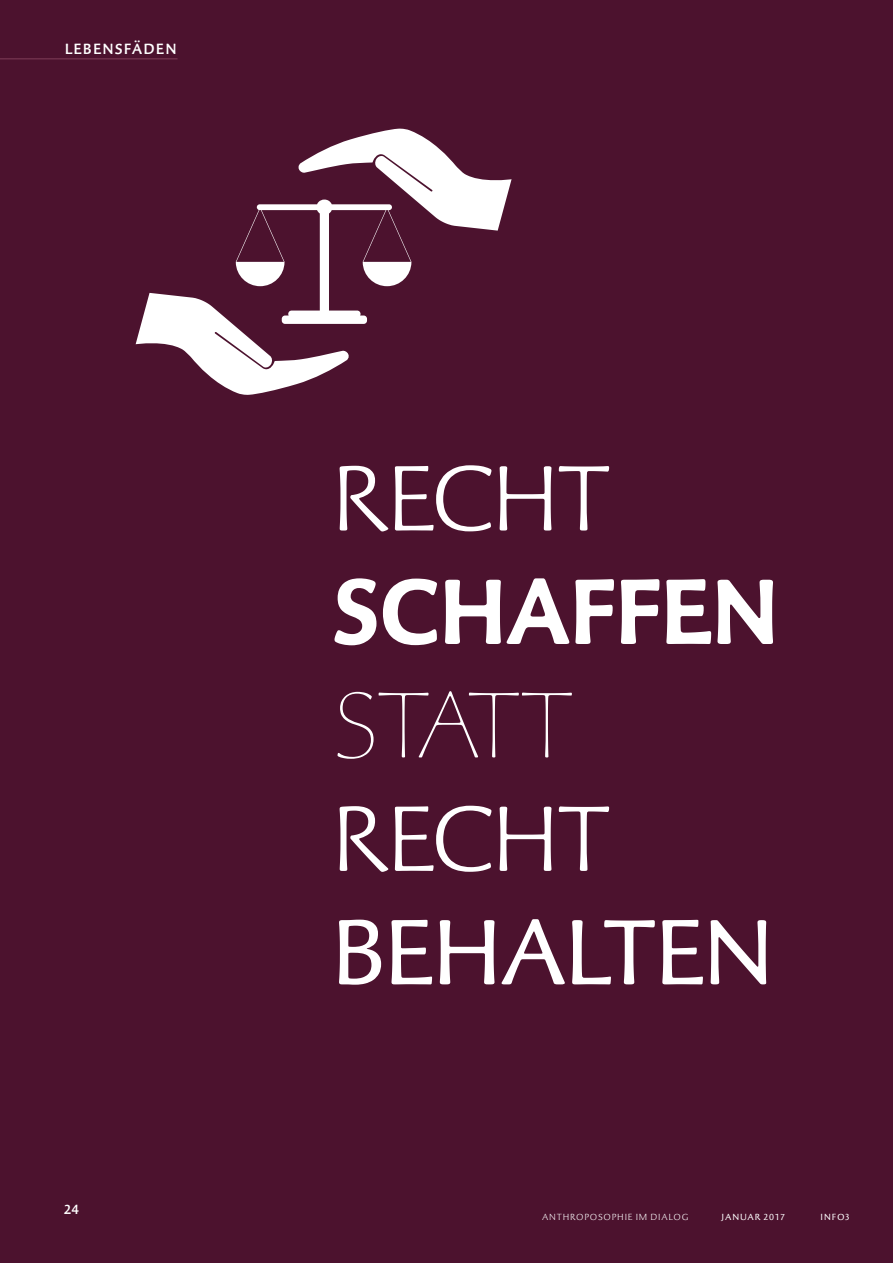
<style>
.page{position:relative;width:893px;height:1263px;background:#fff}
.page>*{position:absolute;margin:0;border:0;box-sizing:border-box;transform-origin:0 0}
.t1{font:300 94.5px "Palatino Sans Com";letter-spacing:-.04em;color:#fff}
.t2{font:700 94.5px "Palatino Sans Com";letter-spacing:-.045em;color:#fff}
.t3{font:94.5px "Palatino Sans Com";letter-spacing:-.035em;color:#fff}
.t4{font:300 94.5px "Palatino Sans Com Ult";letter-spacing:-.08em;color:#fff}
.t5{font:500 15px "Palatino Sans Com";letter-spacing:.07em;color:#fff}
.t6{font:500 13.5px "Palatino Sans Com";color:#fff}
.t7{font:300 9px "Palatino Sans Com";letter-spacing:.085em;color:#fff}
.t8{font:9px "Palatino Sans Com";letter-spacing:.095em;color:#fff}
</style>
<div class="page">
<div style="left:0;top:0;width:892px;height:1263px;background:#4c122e"></div>
<svg style="left:136px;top:128px;width:376px;height:267px"></svg>
<hr style="left:0;top:58px;width:178px;height:2px;background:#6f2f4a">
<h2 class="t5" style="left:64px;top:40px;width:114px">LEBENSFÄDEN</h2>
<h3 class="t6" style="left:64px;top:1201px;width:17px">24</h3>
<h1 class="t1" style="left:331px;top:440px;width:282px">RECHT</h1>
<h1 class="t2" style="left:331px;top:552px;width:451px">SCHAFFEN</h1>
<h1 class="t4" style="left:331px;top:668px;width:244px">STATT</h1>
<h1 class="t1" style="left:331px;top:781px;width:282px">RECHT</h1>
<h1 class="t3" style="left:331px;top:894px;width:445px">BEHALTEN</h1>
<p class="t7" style="left:542px;top:1211px;width:148px">ANTHROPOSOPHIE IM DIALOG</p>
<p class="t8" style="left:721px;top:1211px;width:65px">JANUAR 2017</p>
<p class="t8" style="left:821px;top:1211px;width:31px">INFO3</p>
</div>
